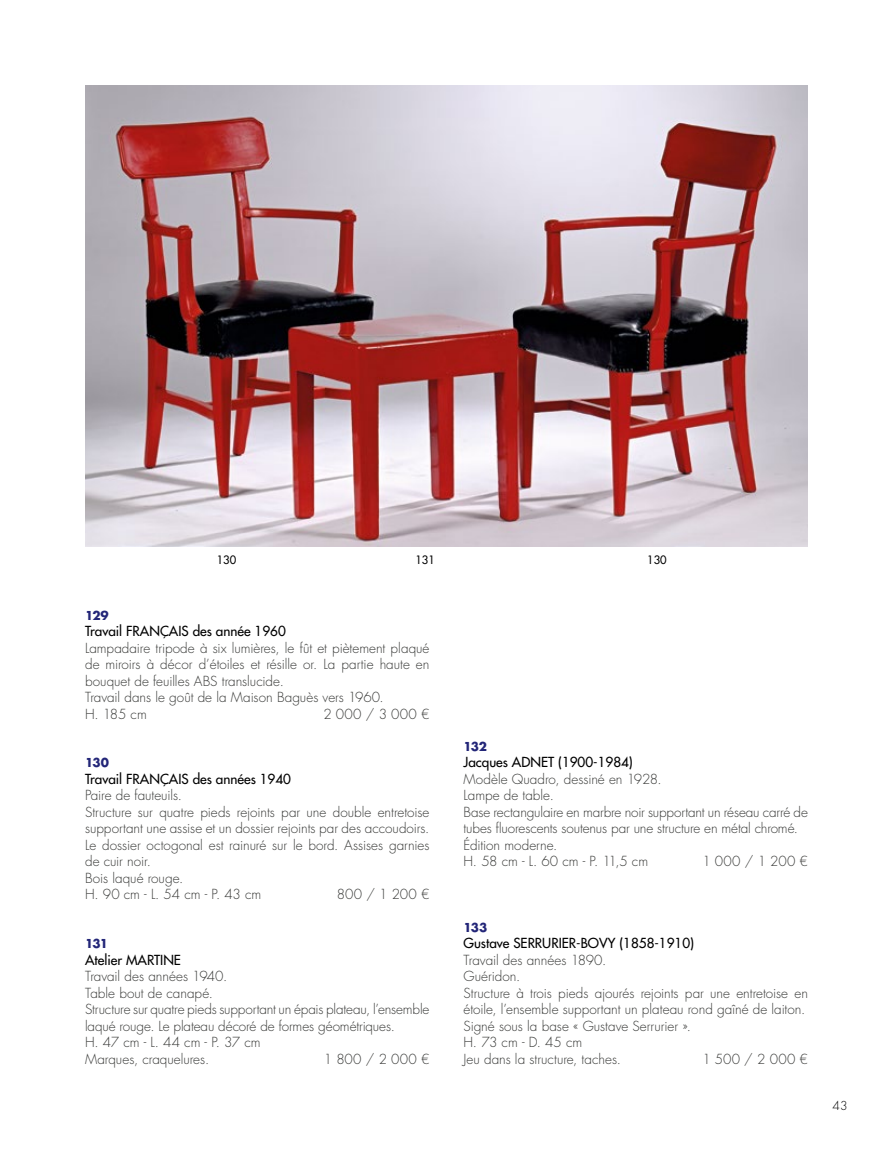
<style>
.page{position:relative;width:893px;height:1149px;background:#fff}
.page>*{position:absolute;margin:0;border:0;box-sizing:border-box;transform-origin:0 0}
.t1{font:300 13.5px/16.5px "Futura Std";letter-spacing:-.005em;color:#383937}
.t2{font:500 13.5px "Futura Std";color:#000}
.t3{font:700 12px "Futura Std";letter-spacing:-.07em;color:#232678}
.t4{font:300 12px "Futura Std";color:#000}
.t5{font:500 11.25px "Futura Std";color:#000}
</style>
<div class="page">
<img style="left:85px;top:85px;width:723px;height:461px">
<p class="t5" style="left:217px;top:552px;width:21px">130</p>
<p class="t5" style="left:415px;top:552px;width:21px">131</p>
<p class="t5" style="left:647px;top:552px;width:21px">130</p>
<p class="t3" style="left:85px;top:607px;width:25px">129</p>
<p class="t2" style="left:85px;top:622px;width:202px">Travail FRANÇAIS des année 1960</p>
<p class="t1" style="left:85px;top:639px;width:346px">Lampadaire tripode à six lumières, le fût et piètement plaqué de miroirs à décor d’étoiles et résille or. La partie haute en bouquet de feuilles ABS translucide.<br>Travail dans le goût de la Maison Baguès vers 1960.<br>H. 185 cm</p>
<p class="t1" style="left:323px;top:705px;width:108px">2 000 / 3 000 €</p>
<p class="t3" style="left:85px;top:754px;width:25px">130</p>
<p class="t2" style="left:85px;top:770px;width:207px">Travail FRANÇAIS des années 1940</p>
<p class="t1" style="left:85px;top:787px;width:346px">Paire de fauteuils.<br>Structure sur quatre pieds rejoints par une double entretoise supportant une assise et un dossier rejoints par des accoudoirs.<br>Le dossier octogonal est rainuré sur le bord. Assises garnies de cuir noir.<br>Bois laqué rouge.<br>H. 90 cm - L. 54 cm - P. 43 cm</p>
<p class="t1" style="left:337px;top:886px;width:94px">800 / 1 200 €</p>
<p class="t3" style="left:85px;top:935px;width:24px">131</p>
<p class="t2" style="left:85px;top:951px;width:97px">Atelier MARTINE</p>
<p class="t1" style="left:85px;top:968px;width:346px">Travail des années 1940.<br>Table bout de canapé.<br>Structure sur quatre pieds supportant un épais plateau, l’ensemble laqué rouge. Le plateau décoré de formes géométriques.<br>H. 47 cm - L. 44 cm - P. 37 cm<br>Marques, craquelures.</p>
<p class="t1" style="left:324px;top:1050px;width:107px">1 800 / 2 000 €</p>
<p class="t3" style="left:463px;top:738px;width:25px">132</p>
<p class="t2" style="left:463px;top:753px;width:171px">Jacques ADNET (1900-1984)</p>
<p class="t1" style="left:463px;top:770px;width:346px">Modèle Quadro, dessiné en 1928.<br>Lampe de table.<br>Base rectangulaire en marbre noir supportant un réseau carré de tubes fluorescents soutenus par une structure en métal chromé.<br>Édition moderne.<br>H. 58 cm - L. 60 cm - P. 11,5 cm</p>
<p class="t1" style="left:702px;top:853px;width:107px">1 000 / 1 200 €</p>
<p class="t3" style="left:463px;top:919px;width:25px">133</p>
<p class="t2" style="left:463px;top:934px;width:232px">Gustave SERRURIER-BOVY (1858-1910)</p>
<p class="t1" style="left:463px;top:951px;width:346px">Travail des années 1890.<br>Guéridon.<br>Structure à trois pieds ajourés rejoints par une entretoise en étoile, l’ensemble supportant un plateau rond gaîné de laiton.<br>Signé sous la base « Gustave Serrurier ».<br>H. 73 cm - D. 45 cm<br>Jeu dans la structure, taches.</p>
<p class="t1" style="left:702px;top:1050px;width:107px">1 500 / 2 000 €</p>
<p class="t4" style="left:833px;top:1097px;width:16px">43</p>
</div>
